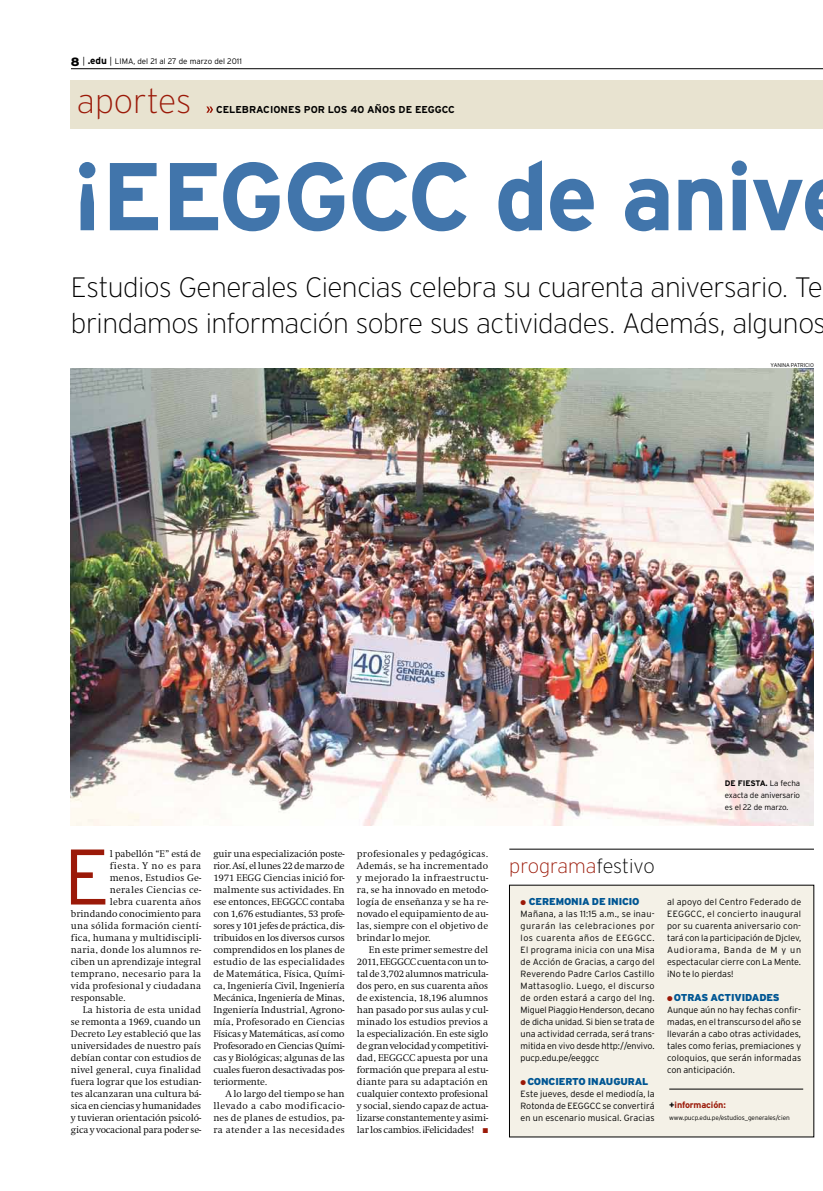
<style>
.page{position:relative;width:823px;height:1191px;background:#fff}
.page>*{position:absolute;margin:0;border:0;box-sizing:border-box;transform-origin:0 0}
.t1{font:700 96px "Interstate";letter-spacing:-.025em;color:#4175ab}
.t2{font:300 78.6px "Interstate";color:#9b1908}
.t3{font:200 34px "Interstate";color:#9b1908}
.t4{font:200 28px/36px "Interstate";letter-spacing:-.02em;color:#000}
.t5{font:200 20px "Interstate";color:#9b1908}
.t6{font:300 10px/12px "Swift EF";color:#000;text-align:justify}
.t7{font:300 10px "Swift EF";letter-spacing:.025em;color:#000}
.t8{font:900 10px "Interstate";letter-spacing:-.01em;color:#005693}
.t9{font:300 10px "Swift EF";letter-spacing:-.02em;color:#000}
.t10{font:300 10px "Swift EF";letter-spacing:.02em;color:#000}
.t11{font:700 10px "Interstate";color:#000}
.t12{font:300 10px "Swift EF";letter-spacing:.03em;color:#000}
.t13{font:300 10px "Swift EF";letter-spacing:.035em;color:#000}
.t14{font:300 10px "Swift EF";letter-spacing:.05em;color:#000}
.t15{font:300 9px/12px "Interstate";letter-spacing:.005em;color:#000;text-align:justify}
.t16{font:700 9px "Interstate";color:#9b1908}
.t17{font:300 8px/12px "Interstate";letter-spacing:-.01em;color:#000;text-align:justify}
.t18{font:300 6.5px "Interstate";letter-spacing:-.01em;color:#000}
.t19{font:300 5.5px "Interstate";letter-spacing:-.005em;color:#000}
.s1{font-weight:900;font-size:12px}
.s2{font-size:9px}
.s3{font-weight:700;font-size:10px}
.s4{color:#9b1908}
.s5{font-weight:700}
.s6{color:#000}
</style>
<div class="page">
<img style="left:71px;top:369px;width:742px;height:456px">
<hr style="left:71px;top:69px;width:751px;height:1px;background:#000">
<div style="left:71px;top:81px;width:751px;height:48px;background:#e8e3d0"></div>
<svg style="left:206px;top:106px;width:7px;height:7px"></svg>
<hr style="left:509px;top:849px;width:304px;height:1px;background:#000">
<div style="left:509px;top:885px;width:304px;height:252px;background:#f4f1e7"></div>
<hr style="left:668px;top:1089px;width:134px;height:1px;background:#000">
<p class="t17" style="left:71px;top:55px;width:172px"><span class="s1">8</span> <span class="s2">|</span> <span class="s3">.EDU</span> <span class="s2">|</span> LIMA, del 21 al 27 de marzo del 2011</p>
<h3 class="t3" style="left:77px;top:83px;width:116px">aportes</h3>
<p class="t11" style="left:216px;top:104px;width:240px">CELEBRACIONES POR LOS 40 AÑOS DE EEGGCC</p>
<h1 class="t1" style="left:71px;top:143px;width:735px">¡EEGGCC DE ANIV</h1>
<h3 class="t4" style="left:71px;top:269px;width:756px">Estudios Generales Ciencias celebra su cuarenta aniversario. Te brindamos información sobre sus actividades. Además, algunos</h3>
<p class="t19" style="left:770px;top:362px;width:45px">yani na patricio</p>
<h2 class="t2" style="left:64px;top:832px;width:48px">E</h2>
<p class="t6" style="left:110px;top:847px;width:93px">l pabellón “E” está de</p>
<p class="t14" style="left:110px;top:860px;width:93px">fiesta. Y no es para</p>
<p class="t7" style="left:110px;top:872px;width:93px">menos, Estudios Ge-</p>
<p class="t13" style="left:110px;top:884px;width:93px">nerales Ciencias ce-</p>
<p class="t7" style="left:110px;top:896px;width:93px">lebra cuarenta años</p>
<p class="t6" style="left:71px;top:907px;width:132px">brindando conocimiento para</p>
<p class="t7" style="left:71px;top:920px;width:132px">una sólida formación cientí-</p>
<p class="t6" style="left:71px;top:931px;width:132px">fica, humana y multidiscipli-</p>
<p class="t10" style="left:71px;top:944px;width:132px">naria, donde los alumnos re-</p>
<p class="t6" style="left:71px;top:955px;width:132px">ciben un aprendizaje integral</p>
<p class="t12" style="left:71px;top:968px;width:132px">temprano, necesario para la</p>
<p class="t6" style="left:71px;top:979px;width:132px">vida profesional y ciudadana</p>
<p class="t6" style="left:71px;top:991px;width:56px">responsable.</p>
<p class="t10" style="left:83px;top:1004px;width:120px">La historia de esta unidad</p>
<p class="t6" style="left:71px;top:1015px;width:131px">se remonta a 1969, cuando un</p>
<p class="t6" style="left:71px;top:1027px;width:132px">Decreto Ley estableció que las</p>
<p class="t6" style="left:71px;top:1039px;width:131px">universidades de nuestro país</p>
<p class="t6" style="left:71px;top:1051px;width:132px">debían contar con estudios de</p>
<p class="t6" style="left:71px;top:1063px;width:132px">nivel general, cuya finalidad</p>
<p class="t6" style="left:71px;top:1075px;width:132px">fuera lograr que los estudian-</p>
<p class="t6" style="left:71px;top:1087px;width:132px">tes alcanzaran una cultura bá-</p>
<p class="t9" style="left:71px;top:1100px;width:131px">sica en ciencias y humanidades</p>
<p class="t6" style="left:71px;top:1111px;width:132px">y tuvieran orientación psicoló-</p>
<p class="t9" style="left:71px;top:1124px;width:132px">gica y vocacional para poder se-</p>
<p class="t6" style="left:213px;top:847px;width:133px">guir una especialización poste&shy;rior. Así, el lunes 22 de marzo de 1971 EEGG Ciencias inició for&shy;malmente sus actividades. En ese entonces, EEGGCC contaba con 1,676 estudiantes, 53 profe&shy;sores y 101 jefes de práctica, dis&shy;tribuidos en los diversos cursos comprendidos en los planes de estudio de las especialidades de Matemática, Física, Quími&shy;ca, Ingeniería Civil, Ingeniería Mecánica, Ingeniería de Minas, Ingeniería Industrial, Agrono&shy;mía, Profesorado en Ciencias Físicas y Matemáticas, así como Profesorado en Ciencias Quími&shy;cas y Biológicas; algunas de las cuales fueron desactivadas pos&shy;teriormente.</p>
<p class="t6" style="left:213px;top:1087px;width:133px;text-indent:12px">A lo largo del tiempo se han llevado a cabo modificacio&shy;nes de planes de estudios, pa&shy;ra atender a las necesidades</p>
<p class="t6" style="left:357px;top:847px;width:133px">profesionales y pedagógicas.<br>Además, se ha incrementado y mejorado la infraestructu&shy;ra, se ha innovado en metodo&shy;logía de enseñanza y se ha re&shy;novado el equipamiento de au&shy;las, siempre con el objetivo de brindar lo mejor.</p>
<p class="t6" style="left:357px;top:943px;width:133px;text-indent:12px">En este primer semestre del 2011, EEGGCC cuenta con un to&shy;tal de 3,702 alumnos matricula&shy;dos pero, en sus cuarenta años de existencia, 18,196 alumnos han pasado por sus aulas y cul&shy;minado los estudios previos a la especialización. En este siglo de gran velocidad y competitivi&shy;dad, EEGGCC apuesta por una formación que prepara al estu&shy;diante para su adaptación en cualquier contexto profesional y social, siendo capaz de actua&shy;lizarse constantemente y asimi&shy;lar los cambios. ¡Felicidades! <span class="s4">■</span></p>
<p class="t17" style="left:724px;top:777px;width:77px"><span class="s5">DE FIESTA.</span> La fecha exacta de aniversario es el 22 de marzo.</p>
<h3 class="t5" style="left:509px;top:855px;width:147px">programa<span class="s6">festivo</span></h3>
<p class="t8" style="left:520px;top:895px;width:120px"><span class="s4">●</span> CEREMONIA DE INICIO</p>
<p class="t15" style="left:520px;top:907px;width:136px">Mañana, a las 11:15 a.m., se inau&shy;gurarán las celebraciones por los cuarenta años de EEGGCC.<br>El programa inicia con una Misa de Acción de Gracias, a cargo del Reverendo Padre Carlos Castillo Mattasoglio. Luego, el discurso de orden estará a cargo del Ing.<br>Miguel Piaggio Henderson, decano de dicha unidad. Si bien se trata de una actividad cerrada, será trans&shy;mitida en vivo desde http://envivo. pucp.edu.pe/eeggcc</p>
<p class="t8" style="left:520px;top:1075px;width:129px"><span class="s4">●</span> CONCIERTO INAUGURAL</p>
<p class="t15" style="left:520px;top:1087px;width:135px">Este jueves, desde el mediodía, la Rotonda de EEGGCC se convertirá en un escenario musical. Gracias</p>
<p class="t15" style="left:666px;top:895px;width:136px">al apoyo del Centro Federado de EEGGCC, el concierto inaugural por su cuarenta aniversario con&shy;tará con la participación de Djclev, Audiorama, Banda de M y un espectacular cierre con La Mente. ¡No te lo pierdas!</p>
<p class="t8" style="left:666px;top:991px;width:114px"><span class="s4">●</span> OTRAS ACTIVIDADES</p>
<p class="t15" style="left:666px;top:1003px;width:136px">Aunque aún no hay fechas confir&shy;madas, en el transcurso del año se llevarán a cabo otras actividades, tales como ferias, premiaciones y coloquios, que serán informadas con anticipación.</p>
<p class="t16" style="left:668px;top:1100px;width:58px"><span class="s6">+</span>INFORMACIÓN:</p>
<p class="t18" style="left:668px;top:1114px;width:122px">www.pucp.edu.pe/estudios_generales/cien</p>
</div>
